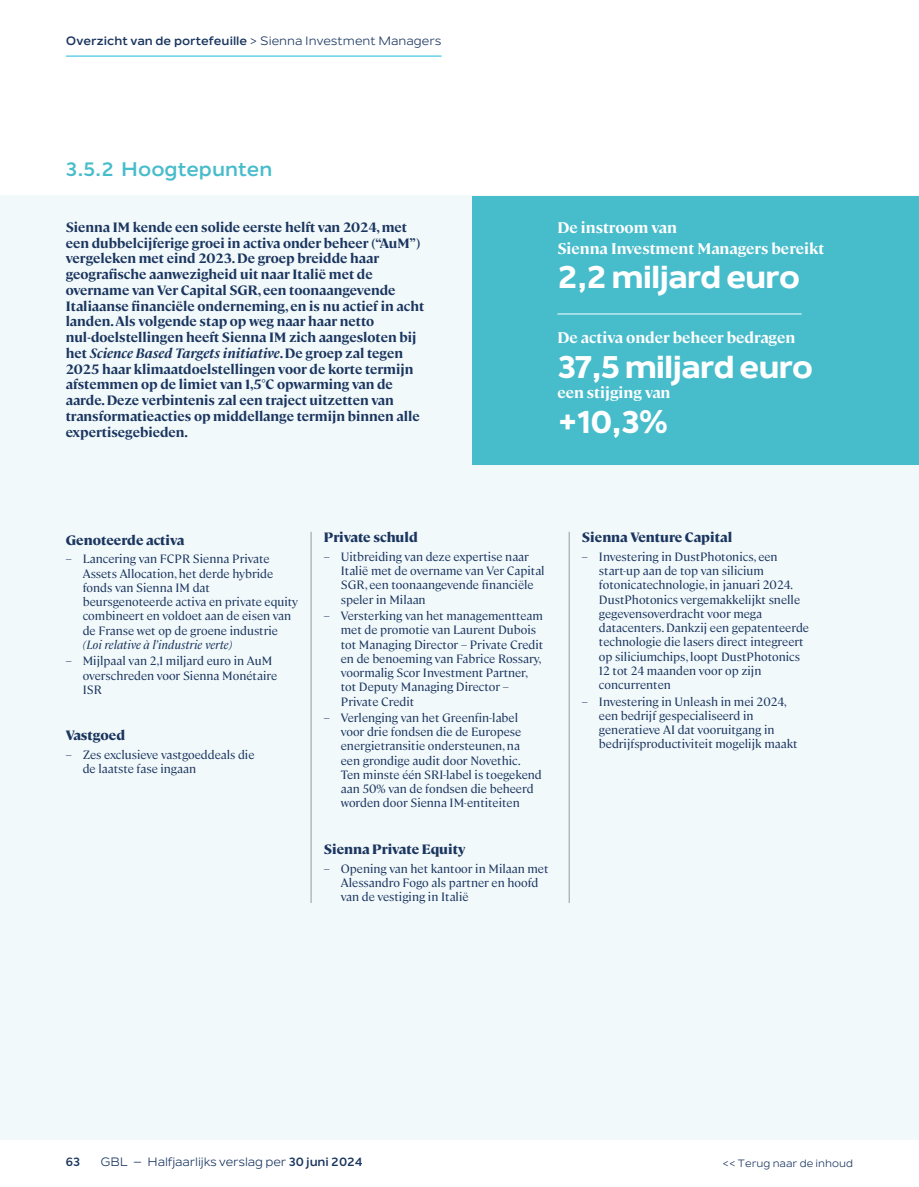
<style>
.page{position:relative;width:919px;height:1187px;background:#fff}
.page>*{position:absolute;margin:0;border:0;box-sizing:border-box;transform-origin:0 0}
.t1{font:800 31.5px "Nolan";letter-spacing:-.04em;color:#fff}
.t2{font:700 19.5px "Nolan";color:#47bccb}
.t3{font:700 15.3px/20.5px "Cambon";color:#fff}
.t4{font:700 13.5px/15.8px "Cambon";color:#1a355f}
.t5{font:800 13.5px "Cambon";color:#1a355f}
.t6{font:12px/14.2px "Cambon";color:#1a355f}
.t7{font:700 12px "Nolan";color:#1a355f}
.t8{font:12px "Nolan";letter-spacing:-.01em;color:#1a355f}
.t9{font:italic 12px "Cambon";color:#1a355f}
.t10{font:10.5px "Nolan";color:#1a355f}
.s1{font-weight:400}
.s2{font-style:italic}
.s3{font-weight:700}
</style>
<div class="page">
<div style="left:0;top:196px;width:918px;height:944px;background:#f2f9fb"></div>
<div style="left:472px;top:196px;width:446px;height:268px;background:#47bccb"></div>
<hr style="left:557px;top:314px;width:244px;height:1px;background:#fff">
<hr style="left:311px;top:531px;width:1px;height:371px;background:#8f9e9f">
<hr style="left:568px;top:531px;width:1px;height:371px;background:#8f9e9f">
<hr style="left:66px;top:56px;width:375px;height:1px;background:#1dbadf">
<p class="t7" style="left:66px;top:34px;width:377px">Overzicht van de portefeuille <span class="s1">&gt; Sienna Investment Managers</span></p>
<h2 class="t2" style="left:66px;top:158px;width:208px">3.5.2 Hoogtepunten</h2>
<p class="t4" style="left:66px;top:218px;width:360px">Sienna IM kende een solide eerste helft van 2024, met een dubbelcijferige groei in activa onder beheer (“AuM”) vergeleken met eind 2023. De groep breidde haar geografische aanwezigheid uit naar Italië met de overname van Ver Capital SGR, een toonaangevende Italiaanse financiële onderneming, en is nu actief in acht landen. Als volgende stap op weg naar haar netto nul-doelstellingen heeft Sienna IM zich aangesloten bij het <span class="s2">Science Based Targets initiative</span>. De groep zal tegen 2025 haar klimaatdoelstellingen voor de korte termijn afstemmen op de limiet van 1,5°C opwarming van de aarde. Deze verbintenis zal een traject uitzetten van transformatieacties op middellange termijn binnen alle expertisegebieden.</p>
<p class="t3" style="left:557px;top:216px;width:268px">De instroom van<br>Sienna Investment Managers bereikt</p>
<h1 class="t1" style="left:557px;top:258px;width:244px">2,2 miljard euro</h1>
<p class="t3" style="left:557px;top:326px;width:239px">De activa onder beheer bedragen</p>
<h1 class="t1" style="left:557px;top:348px;width:258px">37,5 miljard euro</h1>
<p class="t3" style="left:557px;top:381px;width:115px">een stijging van</p>
<h1 class="t1" style="left:557px;top:403px;width:113px">+10,3%</h1>
<p class="t5" style="left:66px;top:530px;width:120px">Genoteerde activa</p>
<p class="t6" style="left:83px;top:551px;width:217px;text-indent:-17px">– Lancering van FCPR Sienna Private Assets Allocation, het derde hybride fonds van Sienna IM dat beursgenoteerde activa en private equity combineert en voldoet aan de eisen van de Franse wet op de groene industrie</p>
<p class="t9" style="left:83px;top:636px;width:151px">(Loi relative à l’industrie verte)</p>
<p class="t6" style="left:83px;top:653px;width:196px;text-indent:-17px">– Mijlpaal van 2,1 miljard euro in AuM overschreden voor Sienna Monétaire<br>ISR</p>
<p class="t5" style="left:66px;top:725px;width:61px">Vastgoed</p>
<p class="t6" style="left:83px;top:746px;width:173px;text-indent:-17px">– Zes exclusieve vastgoeddeals die de laatste fase ingaan</p>
<p class="t5" style="left:324px;top:527px;width:95px">Private schuld</p>
<p class="t6" style="left:341px;top:548px;width:205px;text-indent:-17px">– Uitbreiding van deze expertise naar<br>Italië met de overname van Ver Capital<br>SGR, een toonaangevende financiële speler in Milaan</p>
<p class="t6" style="left:341px;top:607px;width:204px;text-indent:-17px">– Versterking van het managementteam met de promotie van Laurent Dubois tot Managing Director – Private Credit en de benoeming van Fabrice Rossary, voormalig Scor Investment Partner, tot Deputy Managing Director –<br>Private Credit</p>
<p class="t6" style="left:341px;top:709px;width:202px;text-indent:-17px">– Verlenging van het Greenfin-label voor drie fondsen die de Europese energietransitie ondersteunen, na een grondige audit door Novethic.<br>Ten minste één SRI-label is toegekend aan 50% van de fondsen die beheerd worden door Sienna IM-entiteiten</p>
<p class="t5" style="left:324px;top:839px;width:143px">Sienna Private Equity</p>
<p class="t6" style="left:341px;top:860px;width:209px;text-indent:-17px">– Opening van het kantoor in Milaan met<br>Alessandro Fogo als partner en hoofd van de vestiging in Italië</p>
<p class="t5" style="left:582px;top:527px;width:152px">Sienna Venture Capital</p>
<p class="t6" style="left:599px;top:548px;width:211px;text-indent:-17px">– Investering in DustPhotonics, een start-up aan de top van silicium fotonicatechnologie, in januari 2024.<br>DustPhotonics vergemakkelijkt snelle gegevensoverdracht voor mega datacenters. Dankzij een gepatenteerde technologie die lasers direct integreert op siliciumchips, loopt DustPhotonics 12 tot 24 maanden voor op zijn concurrenten</p>
<p class="t6" style="left:599px;top:693px;width:200px;text-indent:-17px">– Investering in Unleash in mei 2024, een bedrijf gespecialiseerd in generatieve AI dat vooruitgang in bedrijfsproductiviteit mogelijk maakt</p>
<p class="t7" style="left:66px;top:1154px;width:16px">63</p>
<p class="t8" style="left:100px;top:1154px;width:264px">GBL – Halfjaarlijks verslag per <span class="s3">30 juni 2024</span></p>
<p class="t10" style="left:722px;top:1156px;width:132px">&lt;&lt; Terug naar de inhoud</p>
</div>
